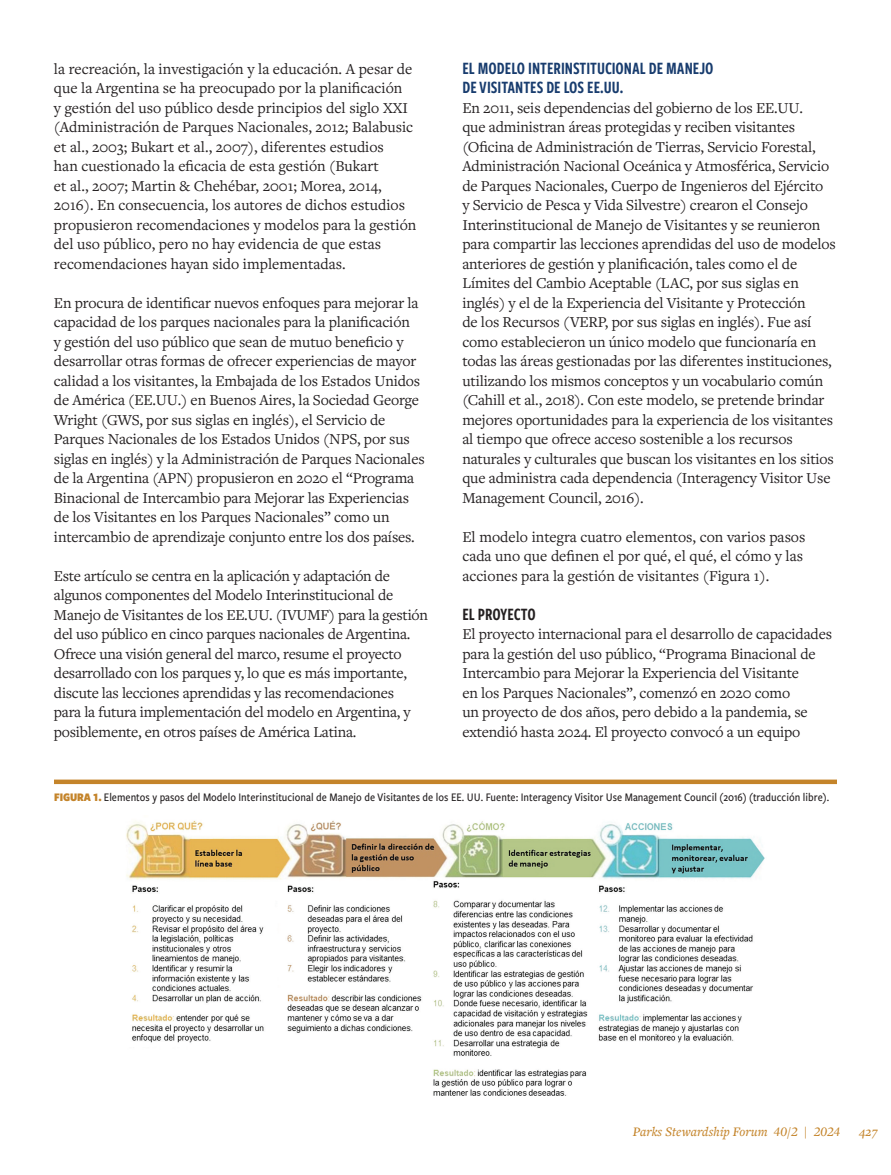
<style>
.page{position:relative;width:891px;height:1175px;background:#fff}
.page>*{position:absolute;margin:0;border:0;box-sizing:border-box;transform-origin:0 0}
.t1{font:18px/19.5px "Freight Sans Cmp Pro Semi";color:#183c6e}
.t2{font:18px "Freight Sans Cmp Pro Semi";letter-spacing:-.005em;color:#231f20}
.t3{font:15.75px/19.5px "Freight Text Pro";letter-spacing:-.01em;color:#231f20}
.t4{font:italic 500 13.5px "Freight Text Pro";color:#c4842a}
.t5{font:500 12px "Freight Sans Cnd Pro";color:#231f20}
.s1{font-weight:900;color:#c4842a}
</style>
<div class="page">
<div style="left:54px;top:779px;width:783px;height:5px;background:#c4842a"></div>
<img style="left:126px;top:820px;width:639px;height:276px">
<p class="t3" style="left:54px;top:58px;width:364px">la recreación, la investigación y la educación. A pesar de que la Argentina se ha preocupado por la planificación<br>y gestión del uso público desde principios del siglo XXI (Administración de Parques Nacionales, 2012; Balabusic et al., 2003; Bukart et al., 2007), diferentes estudios<br>han cuestionado la eficacia de esta gestión (Bukart<br>et al., 2007; Martin &amp; Chehébar, 2001; Morea, 2014, 2016). En consecuencia, los autores de dichos estudios propusieron recomendaciones y modelos para la gestión del uso público, pero no hay evidencia de que estas recomendaciones hayan sido implementadas.</p>
<p class="t3" style="left:54px;top:292px;width:372px">En procura de identificar nuevos enfoques para mejorar la capacidad de los parques nacionales para la planificación<br>y gestión del uso público que sean de mutuo beneficio y desarrollar otras formas de ofrecer experiencias de mayor calidad a los visitantes, la Embajada de los Estados Unidos de América (EE.UU.) en Buenos Aires, la Sociedad George Wright (GWS, por sus siglas en inglés), el Servicio de Parques Nacionales de los Estados Unidos (NPS, por sus siglas en inglés) y la Administración de Parques Nacionales de la Argentina (APN) propusieron en 2020 el “Programa Binacional de Intercambio para Mejorar las Experiencias de los Visitantes en los Parques Nacionales” como un intercambio de aprendizaje conjunto entre los dos países.</p>
<p class="t3" style="left:54px;top:565px;width:376px">Este artículo se centra en la aplicación y adaptación de algunos componentes del Modelo Interinstitucional de Manejo de Visitantes de los EE.UU. (IVUMF) para la gestión del uso público en cinco parques nacionales de Argentina.<br>Ofrece una visión general del marco, resume el proyecto desarrollado con los parques y, lo que es más importante, discute las lecciones aprendidas y las recomendaciones<br>para la futura implementación del modelo en Argentina, y posiblemente, en otros países de América Latina.</p>
<p class="t1" style="left:462px;top:57px;width:253px">EL MODELO INTERINSTITUCIONAL DE MANEJO<br>DE VISITANTES DE LOS EE.UU.</p>
<p class="t3" style="left:462px;top:97px;width:375px">En 2011, seis dependencias del gobierno de los EE.UU.<br>que administran áreas protegidas y reciben visitantes (Oficina de Administración de Tierras, Servicio Forestal, Administración Nacional Oceánica y Atmosférica, Servicio de Parques Nacionales, Cuerpo de Ingenieros del Ejército<br>y Servicio de Pesca y Vida Silvestre) crearon el Consejo Interinstitucional de Manejo de Visitantes y se reunieron para compartir las lecciones aprendidas del uso de modelos anteriores de gestión y planificación, tales como el de Límites del Cambio Aceptable (LAC, por sus siglas en inglés) y el de la Experiencia del Visitante y Protección<br>de los Recursos (VERP, por sus siglas en inglés). Fue así como establecieron un único modelo que funcionaría en todas las áreas gestionadas por las diferentes instituciones, utilizando los mismos conceptos y un vocabulario común (Cahill et al., 2018). Con este modelo, se pretende brindar mejores oportunidades para la experiencia de los visitantes al tiempo que ofrece acceso sostenible a los recursos naturales y culturales que buscan los visitantes en los sitios que administra cada dependencia (Interagency Visitor Use Management Council, 2016).</p>
<p class="t3" style="left:462px;top:526px;width:345px">El modelo integra cuatro elementos, con varios pasos cada uno que definen el por qué, el qué, el cómo y las acciones para la gestión de visitantes (Figura 1).</p>
<p class="t2" style="left:462px;top:601px;width:75px">EL PROYECTO</p>
<p class="t3" style="left:462px;top:624px;width:371px">El proyecto internacional para el desarrollo de capacidades para la gestión del uso público, “Programa Binacional de Intercambio para Mejorar la Experiencia del Visitante<br>en los Parques Nacionales”, comenzó en 2020 como<br>un proyecto de dos años, pero debido a la pandemia, se extendió hasta 2024. El proyecto convocó a un equipo</p>
<p class="t5" style="left:54px;top:788px;width:777px"><span class="s1">FIGURA 1.</span> Elementos y pasos del Modelo Interinstitucional de Manejo de Visitantes de los EE. UU. Fuente: Interagency Visitor Use Management Council (2016) (traducción libre).</p>
<p class="t4" style="left:633px;top:1123px;width:209px">Parks Stewardship Forum 40/2 | 2024</p>
<p class="t4" style="left:859px;top:1123px;width:20px">427</p>
</div>
